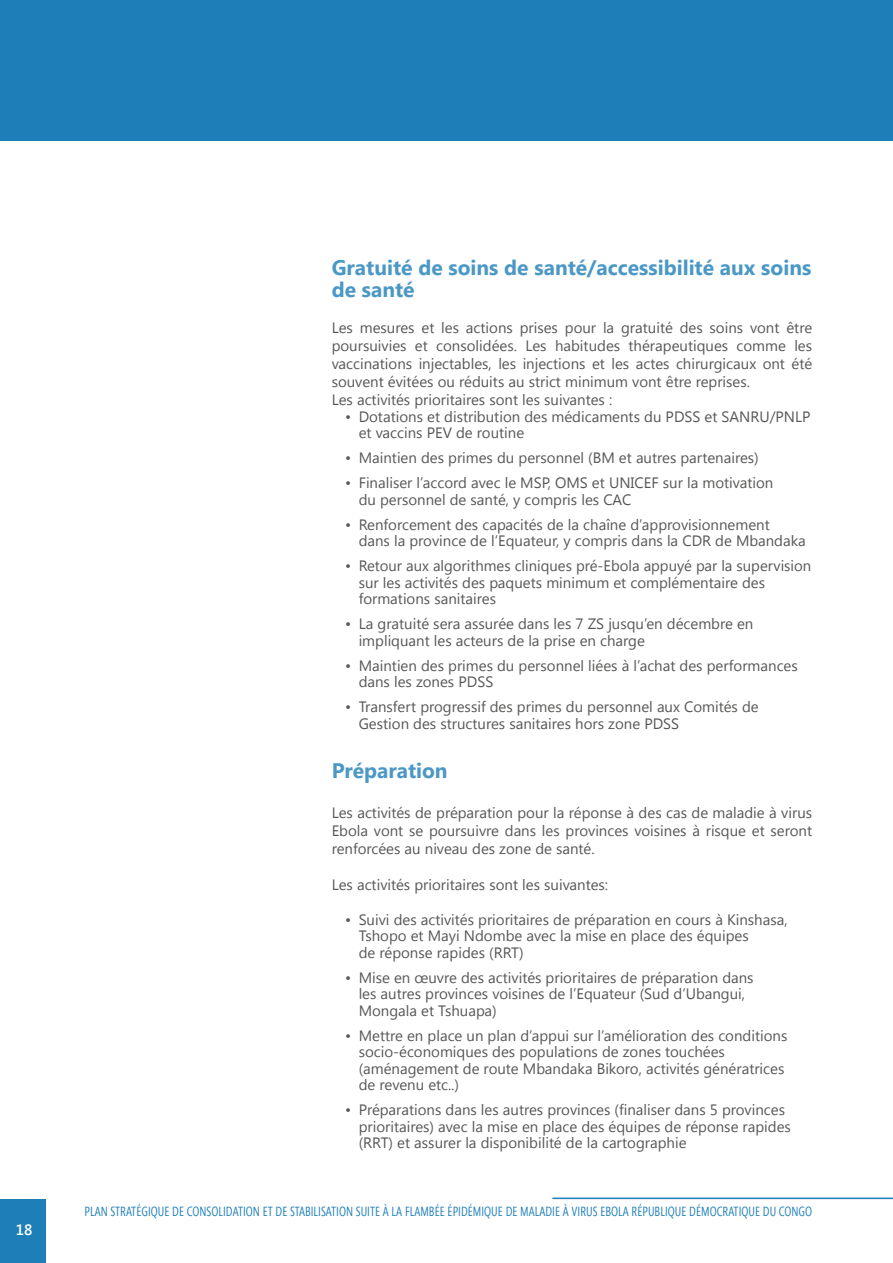
<style>
.page{position:relative;width:893px;height:1263px;background:#fff}
.page>*{position:absolute;margin:0;border:0;box-sizing:border-box;transform-origin:0 0}
.t1{font:700 21px/22.5px "Segoe UI";color:#4b98c6}
.t2{font:15px/16.5px "Segoe UI";color:#575756}
.t3{font:600 15px "Segoe UI";color:#fff}
.t4{font:13.2px "Segoe Condensed";color:#1e7fb8;scale:.9 1}
</style>
<div class="page">
<div style="left:0;top:0;width:893px;height:140px;background:#1e7fb8"></div>
<hr style="left:552px;top:1197px;width:341px;height:2px;background:#1e7fb8">
<div style="left:0;top:1199px;width:45px;height:64px;background:#1e7fb8"></div>
<p class="t3" style="left:16px;top:1219px;width:18px">18</p>
<h1 class="t1" style="left:332px;top:255px;width:481px">Gratuité de soins de santé/accessibilité aux soins de santé</h1>
<p class="t2" style="left:332px;top:318px;width:482px;line-height:18px">Les mesures et les actions prises pour la gratuité des soins vont être poursuivies et consolidées. Les habitudes thérapeutiques comme les vaccinations injectables, les injections et les actes chirurgicaux ont été souvent évitées ou réduits au strict minimum vont être reprises.<br>Les activités prioritaires sont les suivantes :</p>
<p class="t2" style="left:359px;top:407px;width:453px;text-indent:-14px">• Dotations et distribution des médicaments du PDSS et SANRU/PNLP et vaccins PEV de routine</p>
<p class="t2" style="left:345px;top:449px;width:415px">• Maintien des primes du personnel (BM et autres partenaires)</p>
<p class="t2" style="left:359px;top:474px;width:416px;text-indent:-14px">• Finaliser l’accord avec le MSP, OMS et UNICEF sur la motivation du personnel de santé, y compris les CAC</p>
<p class="t2" style="left:359px;top:515px;width:449px;text-indent:-14px">• Renforcement des capacités de la chaîne d’approvisionnement<br>dans la province de l’Equateur, y compris dans la CDR de Mbandaka</p>
<p class="t2" style="left:359px;top:557px;width:454px;text-indent:-14px">• Retour aux algorithmes cliniques pré-Ebola appuyé par la supervision sur les activités des paquets minimum et complémentaire des formations sanitaires</p>
<p class="t2" style="left:359px;top:615px;width:396px;text-indent:-14px">• La gratuité sera assurée dans les 7 ZS jusqu’en décembre en impliquant les acteurs de la prise en charge</p>
<p class="t2" style="left:359px;top:656px;width:441px;text-indent:-14px">• Maintien des primes du personnel liées à l’achat des performances dans les zones PDSS</p>
<p class="t2" style="left:359px;top:698px;width:402px;text-indent:-14px">• Transfert progressif des primes du personnel aux Comités de<br>Gestion des structures sanitaires hors zone PDSS</p>
<h1 class="t1" style="left:332px;top:758px;width:117px">Préparation</h1>
<p class="t2" style="left:332px;top:803px;width:482px;line-height:18px;text-align:justify">Les activités de préparation pour la réponse à des cas de maladie à virus Ebola vont se poursuivre dans les provinces voisines à risque et seront renforcées au niveau des zone de santé.</p>
<p class="t2" style="left:332px;top:876px;width:278px">Les activités prioritaires sont les suivantes:</p>
<p class="t2" style="left:359px;top:910px;width:430px;text-indent:-14px">• Suivi des activités prioritaires de préparation en cours à Kinshasa,<br>Tshopo et Mayi Ndombe avec la mise en place des équipes<br>de réponse rapides (RRT)</p>
<p class="t2" style="left:359px;top:968px;width:396px;text-indent:-13px">• Mise en œuvre des activités prioritaires de préparation dans les autres provinces voisines de l’Equateur (Sud d’Ubangui,<br>Mongala et Tshuapa)</p>
<p class="t2" style="left:359px;top:1026px;width:430px;text-indent:-14px">• Mettre en place un plan d’appui sur l’amélioration des conditions socio-économiques des populations de zones touchées (aménagement de route Mbandaka Bikoro, activités génératrices de revenu etc..)</p>
<p class="t2" style="left:359px;top:1101px;width:434px;text-indent:-14px">• Préparations dans les autres provinces (finaliser dans 5 provinces prioritaires) avec la mise en place des équipes de réponse rapides (RRT) et assurer la disponibilité de la cartographie</p>
<p class="t4" style="left:85px;top:1203px;width:810px">PLAN STRATÉGIQUE DE CONSOLIDATION ET DE STABILISATION SUITE À LA FLAMBÉE ÉPIDÉMIQUE DE MALADIE À VIRUS EBOLA RÉPUBLIQUE DÉMOCRATIQUE DU CONGO</p>
</div>
